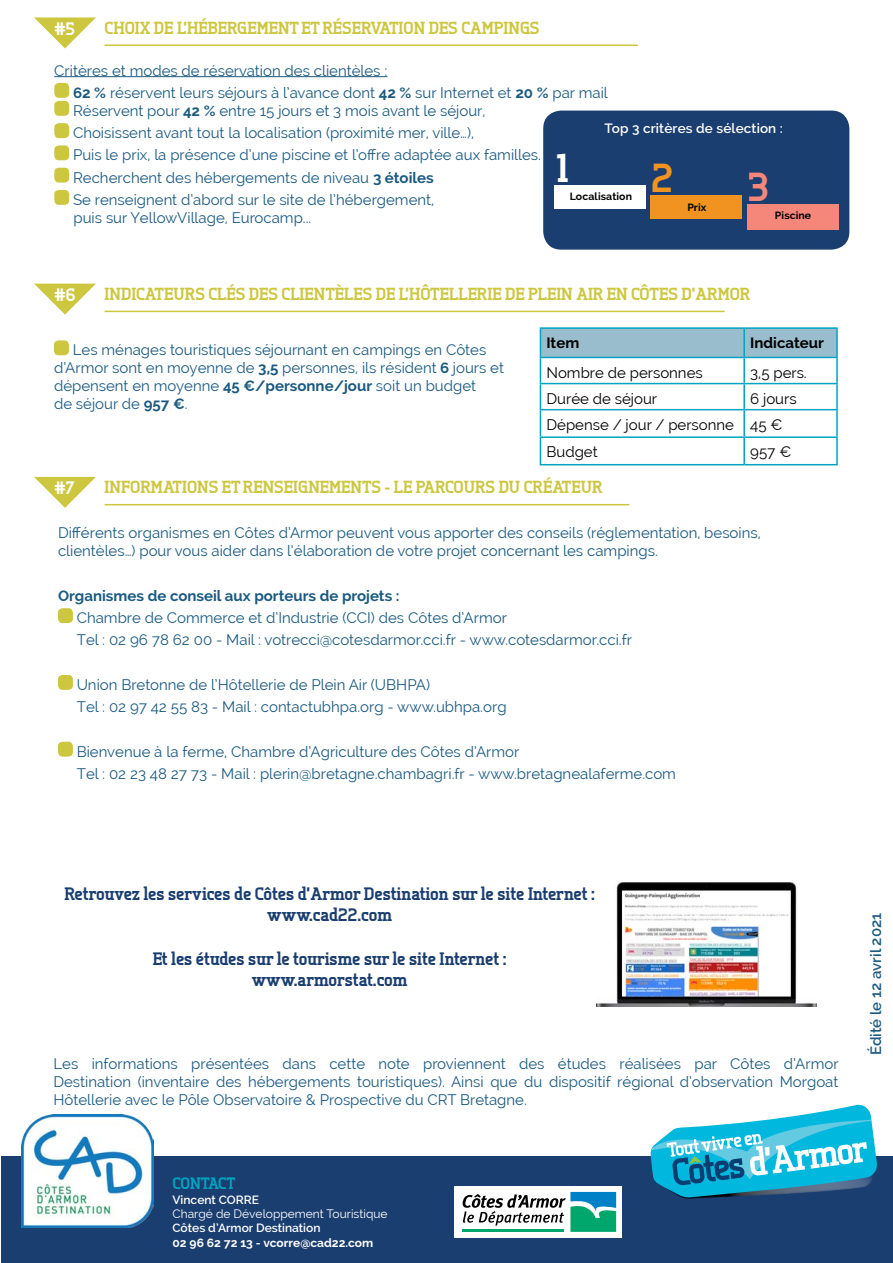
<style>
.page{position:relative;width:893px;height:1263px;background:#fff}
.page>*{position:absolute;margin:0;border:0;box-sizing:border-box;transform-origin:0 0}
.t1{font:800 40.5px "Tertre";color:#fff}
.t2{font:800 40.5px "Tertre";color:#f19320}
.t3{font:800 40.5px "Tertre";color:#f5867a}
.t4{font:800 18px/21.6px "Tertre";color:#1b3e70;text-align:center}
.t5{font:800 18px "Tertre";color:#fff}
.t6{font:800 17.55px "Tertre";color:#cdc63f}
.t7{font:800 16.5px "Tertre";letter-spacing:-.01em;color:#00a3c0}
.t8{font:15px/22.2px "Raleway";color:#1b5a81}
.t9{font:15px/26.1px "Raleway";color:#000}
.t10{font:700 15px "Raleway";color:#1b5a81}
.t11{font:600 15px "Raleway";color:#1b5a81}
.t12{font:700 15px "Raleway";color:#000}
.t13{font:600 13.5px "Raleway";letter-spacing:.01em;color:#fff}
.t14{font:600 12px "Raleway";color:#fff}
.t15{font:12px "Raleway";color:#fff}
.t16{font:700 12px "Raleway";color:#fff}
.t17{font:700 10.5px "Raleway";letter-spacing:.01em;color:#000}
.s1{font-weight:700}
</style>
<div class="page">
<hr style="left:54px;top:76px;width:333px;height:1px;background:#1b5a81">
<div style="left:54px;top:83px;width:15px;height:15px;background:#cdc63f;border-radius:4px"></div>
<div style="left:54px;top:101px;width:15px;height:15px;background:#cdc63f;border-radius:4px"></div>
<div style="left:54px;top:123px;width:15px;height:15px;background:#cdc63f;border-radius:4px"></div>
<div style="left:54px;top:145px;width:15px;height:15px;background:#cdc63f;border-radius:4px"></div>
<div style="left:54px;top:168px;width:15px;height:15px;background:#cdc63f;border-radius:4px"></div>
<div style="left:54px;top:190px;width:15px;height:15px;background:#cdc63f;border-radius:4px"></div>
<div style="left:1px;top:1156px;width:892px;height:107px;background:#1b3e70"></div>
<div style="left:455px;top:1186px;width:167px;height:52px;background:#fff"></div>
<svg style="left:463px;top:1192px;width:153px;height:40px"></svg>
<svg style="left:651px;top:1105px;width:226px;height:94px"></svg>
<div style="left:543px;top:111px;width:306px;height:139px;background:#1b3e70;border-radius:18px"></div>
<div style="left:554px;top:185px;width:92px;height:24px;background:#fff"></div>
<div style="left:650px;top:196px;width:92px;height:23px;background:#f19320"></div>
<div style="left:748px;top:205px;width:91px;height:25px;background:#f5867a"></div>
<img style="left:596px;top:882px;width:220px;height:124px">
<div style="left:54px;top:340px;width:15px;height:15px;background:#cdc63f;border-radius:4px"></div>
<div style="left:58px;top:608px;width:15px;height:15px;background:#cdc63f;border-radius:4px"></div>
<div style="left:58px;top:675px;width:15px;height:15px;background:#cdc63f;border-radius:4px"></div>
<div style="left:58px;top:742px;width:15px;height:15px;background:#cdc63f;border-radius:4px"></div>
<svg style="left:34px;top:17px;width:62px;height:31px"></svg>
<hr style="left:105px;top:45px;width:533px;height:1px;background:#cdc63f">
<svg style="left:34px;top:284px;width:62px;height:31px"></svg>
<hr style="left:105px;top:311px;width:620px;height:1px;background:#cdc63f">
<svg style="left:34px;top:477px;width:62px;height:31px"></svg>
<hr style="left:105px;top:504px;width:524px;height:1px;background:#cdc63f">
<img style="left:22px;top:1114px;width:131px;height:113px">
<hr style="left:540px;top:327px;width:204px;height:2px;background:#00a3c0">
<hr style="left:744px;top:327px;width:94px;height:2px;background:#00a3c0">
<hr style="left:836px;top:329px;width:2px;height:28px;background:#00a3c0">
<hr style="left:744px;top:357px;width:94px;height:1px;background:#00a3c0">
<hr style="left:836px;top:358px;width:2px;height:25px;background:#00a3c0">
<hr style="left:744px;top:383px;width:94px;height:1px;background:#00a3c0">
<hr style="left:836px;top:384px;width:2px;height:25px;background:#00a3c0">
<hr style="left:744px;top:409px;width:94px;height:1px;background:#00a3c0">
<hr style="left:836px;top:410px;width:2px;height:26px;background:#00a3c0">
<svg style="left:540px;top:328px;width:297px;height:136px"></svg>
<hr style="left:744px;top:436px;width:94px;height:2px;background:#00a3c0">
<hr style="left:743px;top:438px;width:2px;height:26px;background:#00a3c0">
<hr style="left:836px;top:438px;width:2px;height:26px;background:#00a3c0">
<hr style="left:540px;top:464px;width:204px;height:1px;background:#00a3c0">
<hr style="left:744px;top:464px;width:94px;height:1px;background:#00a3c0">
<p class="t5" style="left:55px;top:17px;width:22px">#5</p>
<p class="t6" style="left:105px;top:17px;width:125px">CHOIX DE L’HÉBERGEME</p>
<p class="t6" style="left:278px;top:17px;width:55px">NT ET RÉSER</p>
<p class="t6" style="left:370px;top:17px;width:69px">VATION DES</p>
<p class="t6" style="left:461px;top:17px;width:80px">campings</p>
<p class="t8" style="left:73px;top:59px;width:536px;text-indent:-19px">Critères et modes de réservation des clientèles :<br><span class="s1">62 %</span> réservent leurs séjours à l’avance dont <span class="s1">42 %</span> sur Internet et <span class="s1">20 %</span> par mail</p>
<p class="t8" style="left:73px;top:99px;width:470px">Réservent pour <span class="s1">42 %</span> entre 15 jours et 3 mois avant le séjour, Choisissent avant tout la localisation (proximité mer, ville…),<br>Puis le prix, la présence d’une piscine et l’offre adaptée aux familles.<br>Recherchent des hébergements de niveau <span class="s1">3 étoiles<br></span>Se renseignent d’abord sur le site de l’hébergement,</p>
<p class="t8" style="left:74px;top:206px;width:239px">puis sur YellowVillage, Eurocamp...</p>
<p class="t13" style="left:605px;top:120px;width:180px">Top 3 critères de sélection :</p>
<h1 class="t1" style="left:556px;top:142px;width:14px">1</h1>
<h1 class="t2" style="left:651px;top:152px;width:23px">2</h1>
<h1 class="t3" style="left:748px;top:161px;width:22px">3</h1>
<p class="t17" style="left:570px;top:191px;width:64px">Localisation</p>
<p class="t17" style="left:687px;top:201px;width:21px">Prix</p>
<p class="t17" style="left:775px;top:209px;width:38px">Piscine</p>
<p class="t5" style="left:55px;top:283px;width:22px">#6</p>
<p class="t6" style="left:105px;top:283px;width:71px">INDICATEURS</p>
<p class="t6" style="left:208px;top:283px;width:19px">CLÉS</p>
<p class="t6" style="left:249px;top:283px;width:11px">DES</p>
<p class="t6" style="left:282px;top:283px;width:73px">CLIENTÈLES</p>
<p class="t6" style="left:376px;top:283px;width:375px">DE l’hôtellerie de plein air EN CÔTES D’ARMOR</p>
<p class="t8" style="left:54px;top:341px;width:451px;line-height:18px;text-indent:19px">Les ménages touristiques séjournant en campings en Côtes d’Armor sont en moyenne de <span class="s1">3,5</span> personnes, ils résident <span class="s1">6</span> jours et dépensent en moyenne <span class="s1">45 €/personne/jour</span> soit un budget<br>de séjour de <span class="s1">957 €</span>.</p>
<p class="t12" style="left:546px;top:334px;width:34px">Item</p>
<p class="t12" style="left:750px;top:334px;width:75px">Indicateur</p>
<p class="t9" style="left:546px;top:359px;width:158px">Nombre de personnes</p>
<p class="t9" style="left:750px;top:359px;width:58px">3,5 pers.</p>
<p class="t9" style="left:546px;top:385px;width:112px">Durée de séjour</p>
<p class="t9" style="left:546px;top:385px;width:252px;text-indent:204px">6 jours<br>Dépense / jour / personne 45 €</p>
<p class="t9" style="left:546px;top:439px;width:53px">Budget</p>
<p class="t9" style="left:750px;top:439px;width:43px">957 €</p>
<p class="t5" style="left:55px;top:477px;width:21px">#7</p>
<p class="t6" style="left:105px;top:476px;width:179px">INFORMATIONS ET RENSEIG</p>
<p class="t6" style="left:308px;top:476px;width:167px">NEMENTS - LE PARCOURS</p>
<p class="t6" style="left:499px;top:476px;width:85px">DU CRÉATEUR</p>
<p class="t8" style="left:58px;top:524px;width:704px;line-height:18px">Différents organismes en Côtes d’Armor peuvent vous apporter des conseils (réglementation, besoins, clientèles…) pour vous aider dans l’élaboration de votre projet concernant les campings.</p>
<p class="t10" style="left:58px;top:587px;width:343px">Organismes de conseil aux porteurs de projets :</p>
<p class="t8" style="left:77px;top:607px;width:557px">Chambre de Commerce et d’Industrie (CCI) des Côtes d’Armor<br>Tel : 02 96 78 62 00 - Mail : votrecci@cotesdarmor.cci.fr - www.cotesdarmor.cci.fr</p>
<p class="t8" style="left:77px;top:673px;width:431px">Union Bretonne de l’Hôtellerie de Plein Air (UBHPA)<br>Tel : 02 97 42 55 83 - Mail : contactubhpa.org - www.ubhpa.org</p>
<p class="t8" style="left:77px;top:740px;width:601px">Bienvenue à la ferme, Chambre d’Agriculture des Côtes d’Armor<br>Tel : 02 23 48 27 73 - Mail : plerin@bretagne.chambagri.fr - www.bretagnealaferme.com</p>
<p class="t4" style="left:64px;top:882px;width:532px">Retrouvez les services de Côtes d’Armor Destination sur le site Internet : www.cad22.com</p>
<p class="t4" style="left:153px;top:947px;width:355px">Et les études sur le tourisme sur le site Internet : www.armorstat.com</p>
<p class="t8" style="left:53px;top:1055px;width:787px;line-height:18px;text-align:justify">Les informations présentées dans cette note proviennent des études réalisées par Côtes d’Armor Destination (inventaire des hébergements touristiques). Ainsi que du dispositif régional d’observation Morgoat Hôtellerie avec le Pôle Observatoire &amp; Prospective du CRT Bretagne.</p>
<p class="t7" style="left:173px;top:1173px;width:65px">CONTACT</p>
<p class="t14" style="left:173px;top:1192px;width:72px">Vincent CORRE</p>
<p class="t15" style="left:173px;top:1207px;width:217px">Chargé de Développement Touristique</p>
<p class="t14" style="left:173px;top:1221px;width:149px">Côtes d’Armor Destination</p>
<p class="t16" style="left:173px;top:1236px;width:202px">02 96 62 72 13 - vcorre@cad22.com</p>
<p class="t11" style="left:867px;top:1055px;width:144px;rotate:-90deg">Édité le 12 avril 2021</p>
</div>
